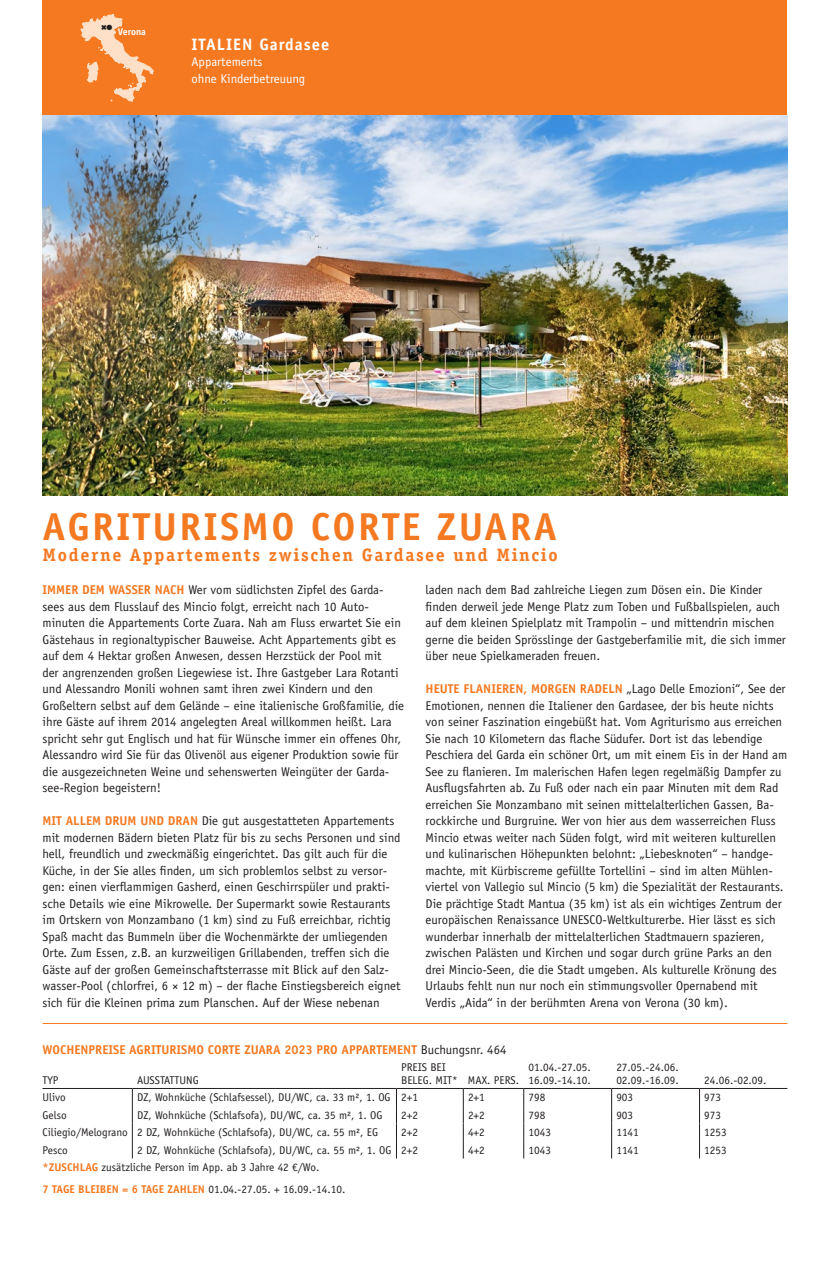
<style>
.page{position:relative;width:830px;height:1263px;background:#fff}
.page>*{position:absolute;margin:0;border:0;box-sizing:border-box;transform-origin:0 0}
.t1{font:700 39px "Officina Sans Std";letter-spacing:.06em;color:#f47921}
.t2{font:700 18px "Officina Serif Std";letter-spacing:.09em;color:#f47921}
.t3{font:700 16.5px "Officina Sans Std";letter-spacing:.06em;color:#fff}
.t4{font:12.75px/16.5px "Officina Sans Std";color:#231f20}
.t5{font:700 12.75px "Officina Sans Std";color:#f47921}
.t6{font:12.75px "Officina Sans Std";color:#fff}
.t7{font:11.25px/12.8px "Officina Sans Std";color:#231f20}
.t8{font:700 9.75px "Officina Sans Std";color:#fff}
.t9{font:7.5px "Zapf Dingbats Std";color:#231f20}
.s1{font-weight:700;color:#f47921}
.s2{font-weight:400;color:#231f20}
</style>
<div class="page">
<div style="left:43px;top:0;width:744px;height:116px;background:#f47921"></div>
<svg style="left:80px;top:14px;width:74px;height:88px"></svg>
<img style="left:43px;top:116px;width:744px;height:379px">
<hr style="left:43px;top:1088px;width:89px;height:1px;background:#231f20">
<hr style="left:132px;top:1088px;width:264px;height:1px;background:#231f20">
<hr style="left:396px;top:1088px;width:67px;height:1px;background:#231f20">
<hr style="left:463px;top:1088px;width:60px;height:1px;background:#231f20">
<hr style="left:523px;top:1088px;width:88px;height:1px;background:#231f20">
<hr style="left:611px;top:1088px;width:88px;height:1px;background:#231f20">
<hr style="left:699px;top:1088px;width:88px;height:1px;background:#231f20">
<svg style="left:132px;top:1089px;width:1px;height:69px"></svg>
<svg style="left:396px;top:1089px;width:1px;height:69px"></svg>
<svg style="left:462px;top:1089px;width:1px;height:69px"></svg>
<svg style="left:523px;top:1089px;width:1px;height:69px"></svg>
<svg style="left:611px;top:1089px;width:1px;height:69px"></svg>
<hr style="left:43px;top:1023px;width:744px;height:1px;background:#f47921">
<p class="t9" style="left:106px;top:24px;width:7px">●</p>
<p class="t8" style="left:101px;top:25px;width:46px"><sup>✖</sup> Verona</p>
<p class="t3" style="left:191px;top:34px;width:139px">ITALIEN Gardasee</p>
<p class="t6" style="left:191px;top:54px;width:72px">Appartements</p>
<p class="t6" style="left:191px;top:71px;width:115px">ohne Kinderbetreuung</p>
<h1 class="t1" style="left:43px;top:502px;width:515px">AGRITURISMO CORTE ZUARA</h1>
<h2 class="t2" style="left:43px;top:544px;width:516px">Moderne Appartements zwischen Gardasee und Mincio</h2>
<p class="t4" style="left:425px;top:581px;width:361px">laden nach dem Bad zahlreiche Liegen zum Dösen ein. Die Kinder finden derweil jede Menge Platz zum Toben und Fußballspielen, auch auf dem kleinen Spielplatz mit Trampolin – und mittendrin mischen gerne die beiden Sprösslinge der Gastgeberfamilie mit, die sich immer über neue Spielkameraden freuen.</p>
<p class="t4" style="left:425px;top:680px;width:363px"><span class="s1">HEUTE FLANIEREN, MORGEN RADELN</span> „Lago Delle Emozioni“, See der Emotionen, nennen die Italiener den Gardasee, der bis heute nichts von seiner Faszination eingebüßt hat. Vom Agriturismo aus erreichen Sie nach 10 Kilometern das flache Südufer. Dort ist das lebendige Peschiera del Garda ein schöner Ort, um mit einem Eis in der Hand am See zu flanieren. Im malerischen Hafen legen regelmäßig Dampfer zu Ausflugsfahrten ab. Zu Fuß oder nach ein paar Minuten mit dem Rad erreichen Sie Monzambano mit seinen mittelalterlichen Gassen, Ba‑ rockkirche und Burgruine. Wer von hier aus dem wasserreichen Fluss Mincio etwas weiter nach Süden folgt, wird mit weiteren kulturellen und kulinarischen Höhepunkten belohnt: „Liebesknoten“ – handge‑ machte, mit Kürbiscreme gefüllte Tortellini – sind im alten Mühlen‑ viertel von Vallegio sul Mincio (5 km) die Spezialität der Restaurants.<br>Die prächtige Stadt Mantua (35 km) ist als ein wichtiges Zentrum der europäischen Renaissance UNESCO-Weltkulturerbe. Hier lässt es sich wunderbar innerhalb der mittelalterlichen Stadtmauern spazieren, zwischen Palästen und Kirchen und sogar durch grüne Parks an den drei Mincio-Seen, die die Stadt umgeben. Als kulturelle Krönung des Urlaubs fehlt nun nur noch ein stimmungsvoller Opernabend mit Verdis „Aida“ in der berühmten Arena von Verona (30 km).</p>
<p class="t5" style="left:43px;top:1041px;width:465px">WOCHENPREISE AGRITURISMO CORTE ZUARA 2023 PRO APPARTEMENT <span class="s2">Buchungsnr. 464</span></p>
<p class="t7" style="left:43px;top:1073px;width:18px">TYP</p>
<p class="t7" style="left:137px;top:1073px;width:63px">AUSSTATTUNG</p>
<p class="t4" style="left:43px;top:581px;width:363px"><span class="s1">IMMER DEM WASSER NACH</span> Wer vom südlichsten Zipfel des Garda‑ sees aus dem Flusslauf des Mincio folgt, erreicht nach 10 Auto&shy;minuten die Appartements Corte Zuara. Nah am Fluss erwartet Sie ein Gästehaus in regionaltypischer Bauweise. Acht Appartements gibt es auf dem 4 Hektar großen Anwesen, dessen Herzstück der Pool mit<br>der angrenzenden großen Liegewiese ist. Ihre Gastgeber Lara Rotanti und Alessandro Monili wohnen samt ihren zwei Kindern und den Großeltern selbst auf dem Gelände – eine italienische Großfamilie, die ihre Gäste auf ihrem 2014 angelegten Areal willkommen heißt. Lara spricht sehr gut Englisch und hat für Wünsche immer ein offenes Ohr, Alessandro wird Sie für das Olivenöl aus eigener Produktion sowie für die ausgezeichneten Weine und sehenswerten Weingüter der Garda‑ see-Region begeistern!</p>
<p class="t4" style="left:43px;top:812px;width:359px"><span class="s1">MIT ALLEM DRUM UND DRAN</span> Die gut ausgestatteten Appartements mit modernen Bädern bieten Platz für bis zu sechs Personen und sind hell, freundlich und zweckmäßig eingerichtet. Das gilt auch für die Küche, in der Sie alles finden, um sich problemlos selbst zu versor‑ gen: einen vierflammigen Gasherd, einen Geschirrspüler und prakti‑ sche Details wie eine Mikrowelle. Der Supermarkt sowie Restaurants im Ortskern von Monzambano (1 km) sind zu Fuß erreichbar, richtig Spaß macht das Bummeln über die Wochenmärkte der umliegenden Orte. Zum Essen, z.B. an kurzweiligen Grillabenden, treffen sich die Gäste auf der großen Gemeinschaftsterrasse mit Blick auf den Salz&shy;wasser-Pool (chlorfrei, 6 × 12 m) – der flache Einstiegsbereich eignet sich für die Kleinen prima zum Planschen. Auf der Wiese nebenan</p>
<p class="t7" style="left:401px;top:1061px;width:119px">PREIS BEI<br>BELEG. MIT* MAX. PERS.</p>
<p class="t7" style="left:528px;top:1061px;width:64px">01.04.-27.05.<br>16.09.-14.10.</p>
<p class="t7" style="left:616px;top:1061px;width:64px">27.05.-24.06.<br>02.09.-16.09.</p>
<p class="t7" style="left:704px;top:1073px;width:64px">24.06.-02.09.</p>
<p class="t7" style="left:43px;top:1091px;width:25px">Ulivo</p>
<p class="t7" style="left:137px;top:1091px;width:282px">DZ, Wohnküche (Schlafsessel), DU/WC, ca. 33 m², 1. OG 2+1</p>
<p class="t7" style="left:468px;top:1091px;width:18px">2+1</p>
<p class="t7" style="left:528px;top:1091px;width:18px">798</p>
<p class="t7" style="left:616px;top:1091px;width:18px">903</p>
<p class="t7" style="left:704px;top:1091px;width:18px">973</p>
<p class="t7" style="left:43px;top:1108px;width:26px">Gelso</p>
<p class="t7" style="left:137px;top:1108px;width:247px">DZ, Wohnküche (Schlafsofa), DU/WC, ca. 35 m², 1. OG</p>
<p class="t7" style="left:401px;top:1108px;width:18px">2+2</p>
<p class="t7" style="left:468px;top:1108px;width:18px">2+2</p>
<p class="t7" style="left:528px;top:1108px;width:18px">798</p>
<p class="t7" style="left:616px;top:1108px;width:18px">903</p>
<p class="t7" style="left:704px;top:1108px;width:18px">973</p>
<p class="t7" style="left:43px;top:1126px;width:337px">Ciliegio/Melograno 2 DZ, Wohnküche (Schlafsofa), DU/WC, ca. 55 m², EG</p>
<p class="t7" style="left:401px;top:1126px;width:18px">2+2</p>
<p class="t7" style="left:468px;top:1126px;width:18px">4+2</p>
<p class="t7" style="left:528px;top:1126px;width:24px">1043</p>
<p class="t7" style="left:616px;top:1126px;width:24px">1141</p>
<p class="t7" style="left:704px;top:1126px;width:24px">1253</p>
<p class="t7" style="left:43px;top:1143px;width:27px">Pesco</p>
<p class="t7" style="left:137px;top:1143px;width:282px">2 DZ, Wohnküche (Schlafsofa), DU/WC, ca. 55 m², 1. OG 2+2</p>
<p class="t7" style="left:468px;top:1143px;width:18px">4+2</p>
<p class="t7" style="left:528px;top:1143px;width:24px">1043</p>
<p class="t7" style="left:616px;top:1143px;width:24px">1141</p>
<p class="t7" style="left:704px;top:1143px;width:24px">1253</p>
<p class="t7" style="left:43px;top:1156px;width:304px;line-height:22px"><span class="s1">*ZUSCHLAG</span> zusätzliche Person im App. ab 3 Jahre 42 €/Wo.<br><span class="s1">7 TAGE BLEIBEN = 6 TAGE ZAHLEN</span> 01.04.-27.05. + 16.09.-14.10.</p>
</div>
